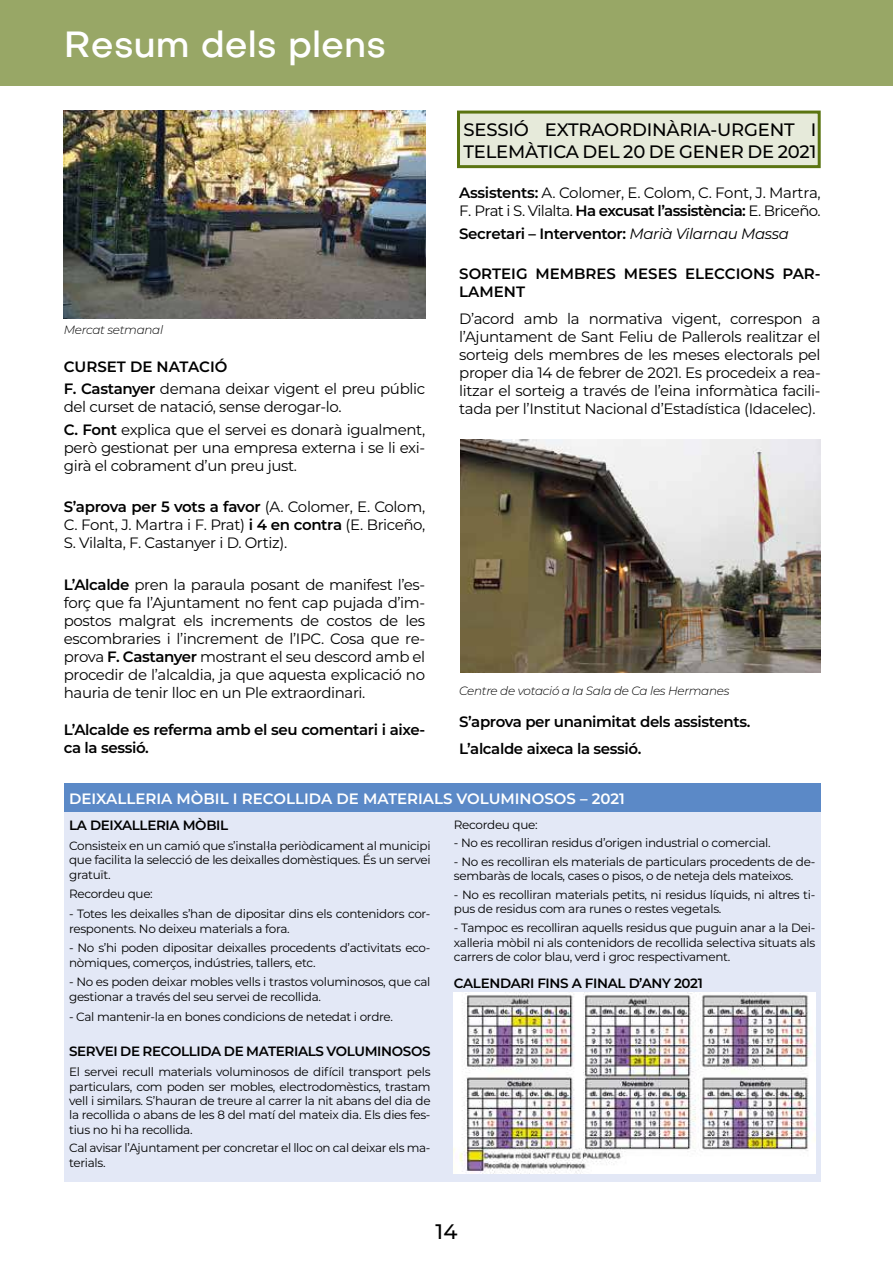
<style>
.page{position:relative;width:893px;height:1263px;background:#fff}
.page>*{position:absolute;margin:0;border:0;box-sizing:border-box;transform-origin:0 0}
.t1{font:500 36px "Objectivity";color:#fff}
.t2{font:500 21px "Montserrat";color:#000}
.t3{font:500 18px/21.6px "Montserrat";letter-spacing:-.01em;color:#000}
.t4{font:15px/18px "Montserrat";letter-spacing:-.025em;color:#000}
.t5{font:600 15px/18px "Montserrat";letter-spacing:-.025em;color:#000}
.t6{font:600 15px "Montserrat";color:#fff}
.t7{font:600 15px/18px "Montserrat";color:#000}
.t8{font:600 13.5px "Montserrat";letter-spacing:-.025em;color:#000}
.t9{font:12px/14.4px "Montserrat";letter-spacing:-.025em;color:#000}
.t10{font:italic 300 12px "Montserrat";letter-spacing:-.025em;color:#000}
.s1{font-weight:600}
.s2{font-weight:400;font-style:italic}
</style>
<div class="page">
<div style="left:64px;top:783px;width:757px;height:399px;background:#e3e8f6"></div>
<div style="left:64px;top:783px;width:757px;height:28px;background:#5b89c7"></div>
<div style="left:0;top:0;width:893px;height:85px;background:#98a766"></div>
<img style="left:64px;top:111px;width:361px;height:207px">
<div style="left:457px;top:111px;width:364px;height:57px;background:#e6eada;border:3px solid #5a7411"></div>
<img style="left:460px;top:440px;width:361px;height:233px">
<img style="left:454px;top:993px;width:361px;height:181px">
<h1 class="t1" style="left:64px;top:20px;width:324px">Resum dels plens</h1>
<h3 class="t3" style="left:463px;top:119px;width:354px">SESSIÓ EXTRAORDINÀRIA-URGENT I<br>TELEMÀTICA DEL 20 DE GENER DE 2021</h3>
<p class="t4" style="left:459px;top:183px;width:363px"><span class="s1">Assistents:</span> A. Colomer, E. Colom, C. Font, J. Martra,<br>F. Prat i S. Vilalta. <span class="s1">Ha excusat l’assistència:</span> E. Briceño.</p>
<p class="t5" style="left:459px;top:224px;width:331px">Secretari – Interventor: <span class="s2">Marià Vilarnau Massa</span></p>
<p class="t7" style="left:459px;top:264px;width:363px">SORTEIG MEMBRES MESES ELECCIONS PAR-<br>LAMENT</p>
<p class="t4" style="left:459px;top:309px;width:363px;text-align:justify">D’acord amb la normativa vigent, correspon a l’Ajuntament de Sant Feliu de Pallerols realitzar el sorteig dels membres de les meses electorals pel proper dia 14 de febrer de 2021. Es procedeix a rea&shy;litzar el sorteig a través de l’eina informàtica facili&shy;tada per l’Institut Nacional d’Estadística (Idacelec).</p>
<p class="t10" style="left:64px;top:322px;width:101px">Mercat setmanal</p>
<p class="t4" style="left:64px;top:355px;width:363px;line-height:22.2px"><span class="s1">CURSET DE NATACIÓ<br>F. Castanyer</span> demana deixar vigent el preu públic</p>
<p class="t4" style="left:64px;top:394px;width:363px;line-height:23.2px">del curset de natació, sense derogar-lo.<br><span class="s1">C. Font</span> explica que el servei es donarà igualment,</p>
<p class="t4" style="left:64px;top:438px;width:363px">però gestionat per una empresa externa i se li exi&shy;girà el cobrament d’un preu just.</p>
<p class="t4" style="left:64px;top:498px;width:363px;text-align:justify"><span class="s1">S’aprova per 5 vots a favor</span> (A. Colomer, E. Colom, C. Font, J. Martra i F. Prat) <span class="s1">i 4 en contra</span> (E. Briceño, S. Vilalta, F. Castanyer i D. Ortiz).</p>
<p class="t4" style="left:64px;top:575px;width:363px;text-align:justify"><span class="s1">L’Alcalde</span> pren la paraula posant de manifest l’es&shy;forç que fa l’Ajuntament no fent cap pujada d’im&shy;postos malgrat els increments de costos de les escombraries i l’increment de l’IPC. Cosa que re&shy;prova <span class="s1">F. Castanyer</span> mostrant el seu descord amb el procedir de l’alcaldia, ja que aquesta explicació no hauria de tenir lloc en un Ple extraordinari.</p>
<p class="t5" style="left:64px;top:720px;width:363px">L’Alcalde es referma amb el seu comentari i aixe&shy;ca la sessió.</p>
<p class="t10" style="left:459px;top:682px;width:272px">Centre de votació a la Sala de Ca les Hermanes</p>
<p class="t5" style="left:459px;top:708px;width:293px;line-height:26.5px">S’aprova per unanimitat dels assistents.<br>L’alcalde aixeca la sessió.</p>
<p class="t6" style="left:69px;top:788px;width:557px">DEIXALLERIA MÒBIL I RECOLLIDA DE MATERIALS VOLUMINOSOS – 2021</p>
<p class="t8" style="left:69px;top:816px;width:161px">LA DEIXALLERIA MÒBIL</p>
<p class="t9" style="left:69px;top:838px;width:363px;text-align:justify">Consisteix en un camió que s’instal·la periòdicament al municipi que facilita la selecció de les deixalles domèstiques. És un servei gratuït.</p>
<p class="t9" style="left:69px;top:886px;width:85px">Recordeu que:</p>
<p class="t9" style="left:69px;top:906px;width:363px">- Totes les deixalles s’han de dipositar dins els contenidors cor&shy;responents. No deixeu materials a fora.</p>
<p class="t9" style="left:69px;top:940px;width:363px">- No s’hi poden dipositar deixalles procedents d’activitats eco&shy;nòmiques, comerços, indústries, tallers, etc.</p>
<p class="t9" style="left:69px;top:974px;width:363px">- No es poden deixar mobles vells i trastos voluminosos, que cal gestionar a través del seu servei de recollida.</p>
<p class="t9" style="left:69px;top:1008px;width:325px">- Cal mantenir-la en bones condicions de netedat i ordre.</p>
<p class="t8" style="left:69px;top:1042px;width:363px">SERVEI DE RECOLLIDA DE MATERIALS VOLUMINOSOS</p>
<p class="t9" style="left:69px;top:1064px;width:363px;text-align:justify">El servei recull materials voluminosos de difícil transport pels particulars, com poden ser mobles, electrodomèstics, trastam vell i similars. S’hauran de treure al carrer la nit abans del dia de la recollida o abans de les 8 del matí del mateix dia. Els dies fes&shy;tius no hi ha recollida.</p>
<p class="t9" style="left:69px;top:1140px;width:363px">Cal avisar l’Ajuntament per concretar el lloc on cal deixar els ma&shy;terials.</p>
<p class="t9" style="left:454px;top:817px;width:85px">Recordeu que:</p>
<p class="t9" style="left:454px;top:835px;width:318px">- No es recolliran residus d’origen industrial o comercial.</p>
<p class="t9" style="left:454px;top:854px;width:363px">- No es recolliran els materials de particulars procedents de de&shy;sembaràs de locals, cases o pisos, o de neteja dels mateixos.</p>
<p class="t9" style="left:454px;top:887px;width:363px">- No es recolliran materials petits, ni residus líquids, ni altres ti&shy;pus de residus com ara runes o restes vegetals.</p>
<p class="t9" style="left:454px;top:920px;width:363px;text-align:justify">- Tampoc es recolliran aquells residus que puguin anar a la Dei&shy;xalleria mòbil ni als contenidors de recollida selectiva situats als carrers de color blau, verd i groc respectivament.</p>
<p class="t8" style="left:454px;top:973px;width:250px">CALENDARI FINS A FINAL D’ANY 2021</p>
<h2 class="t2" style="left:436px;top:1216px;width:23px">14</h2>
</div>
